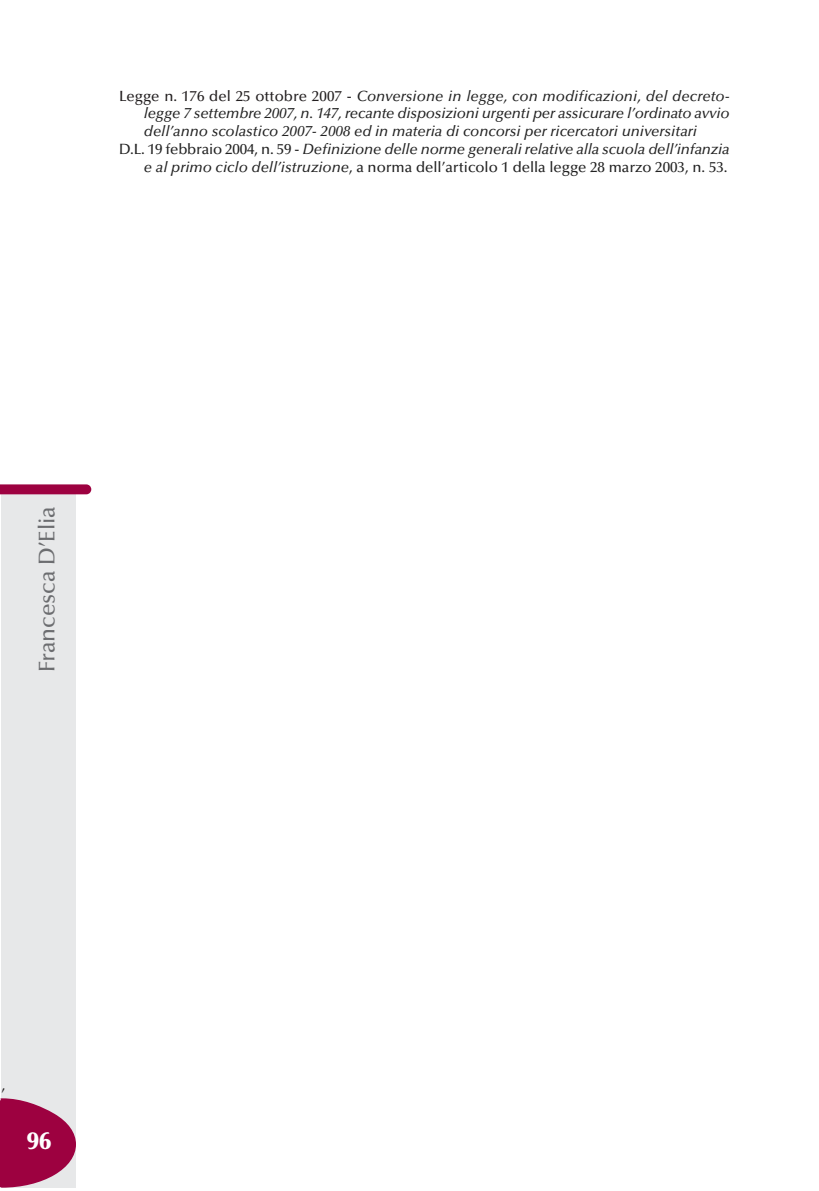
<style>
.page{position:relative;width:819px;height:1191px;background:#fff}
.page>*{position:absolute;margin:0;border:0;box-sizing:border-box;transform-origin:0 0}
.t1{font:900 24.5px "Optima";color:#fff}
.t2{font:500 22.75px "Optima";color:#6c6d70}
.t3{font:italic 500 14.88px "Optima";letter-spacing:-.01em;color:#222}
.t4{font:500 14.88px "Optima";color:#222}
.t5{font:500 14.88px "Optima";color:#231f20}
.s1{font-style:normal;color:#231f20}
.s2{font-style:normal}
.s3{font-style:italic}
</style>
<div class="page">
<div style="left:2px;top:492px;width:74px;height:695px;background:#e7e8e9"></div>
<svg style="left:0;top:484px;width:91px;height:10px"></svg>
<svg style="left:0;top:1097px;width:76px;height:90px"></svg>
<p class="t3" style="left:119px;top:90px;width:612px"><span class="s1">Legge n. 176 del 25 ottobre 2007 -</span> Conversione in legge, con modificazioni, del decreto-</p>
<p class="t3" style="left:144px;top:107px;width:587px">legge 7 settembre 2007, n. 147, recante disposizioni urgenti per assicurare l’ordinato avvio</p>
<p class="t3" style="left:144px;top:125px;width:554px">dell’anno scolastico 2007- 2008 ed in materia di concorsi per ricercatori universitari</p>
<p class="t3" style="left:119px;top:143px;width:612px"><span class="s2">D.L. 19 febbraio 2004, n. 59 -</span> Definizione delle norme generali relative alla scuola dell’infanzia</p>
<p class="t4" style="left:144px;top:161px;width:585px"><span class="s3">e al primo ciclo dell’istruzione</span>, a norma dell’articolo 1 della legge 28 marzo 2003, n. 53.</p>
<h2 class="t2" style="left:38px;top:672px;width:167px;rotate:-90deg">Francesca D’Elia</h2>
<p class="t5" style="left:2px;top:1079px;width:5px">,</p>
<h1 class="t1" style="left:27px;top:1131px;width:26px">96</h1>
</div>
